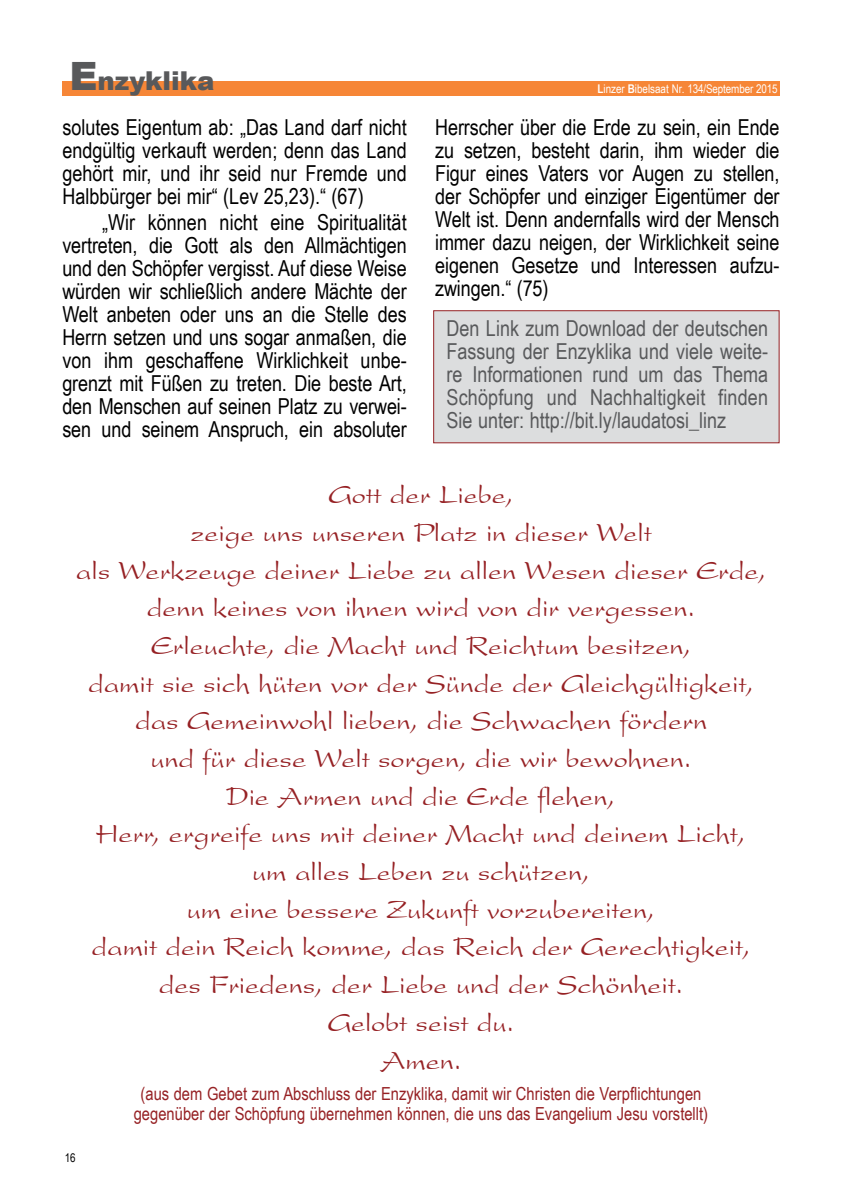
<style>
.page{position:relative;width:842px;height:1191px;background:#fff}
.page>*{position:absolute;margin:0;border:0;box-sizing:border-box;transform-origin:0 0}
.t1{font:28px/37.6px "President Plain";color:#962124;text-align:center}
.t2{font:900 26px "Arial";color:#58595b}
.t3{font:22px/23px "Arial Narrow";color:#000;text-align:justify}
.t4{font:22px/23px "Arial Narrow";color:#58595b;text-align:justify}
.t5{font:18px/20px "Arial Narrow";color:#962124;text-align:center}
.t6{font:12px "Arial Narrow";letter-spacing:-.01em;color:#fff}
.t7{font:12px "Arial Narrow";color:#000}
.s1{font-size:39px}
.s2{font-weight:700}
</style>
<div class="page">
<div style="left:433px;top:310px;width:347px;height:133px;background:#dcddde;border:1px solid #962124"></div>
<div style="left:62px;top:81px;width:718px;height:14px;background:#f68637"></div>
<p class="t2" style="left:69px;top:61px;width:147px"><span class="s1">E</span>nzyklika</p>
<p class="t3" style="left:62px;top:115px;width:346px">solutes Eigentum ab: „Das Land darf nicht endgültig verkauft werden; denn das Land gehört mir, und ihr seid nur Fremde und Halbbürger bei mir“ (Lev 25,23).“ (67)</p>
<p class="t3" style="left:62px;top:210px;width:346px;text-indent:40px">„Wir können nicht eine Spiritualität vertreten, die Gott als den Allmächtigen und den Schöpfer vergisst. Auf diese Weise würden wir schließlich andere Mächte der Welt anbeten oder uns an die Stelle des Herrn setzen und uns sogar anmaßen, die von ihm geschaffene Wirklichkeit unbe&shy;grenzt mit Füßen zu treten. Die beste Art, den Menschen auf seinen Platz zu verwei&shy;sen und seinem Anspruch, ein absoluter</p>
<p class="t6" style="left:597px;top:80px;width:182px"><span class="s2">L</span>inzer <span class="s2">B</span>ibelsaat Nr. 134/September 2015</p>
<p class="t3" style="left:435px;top:115px;width:346px">Herrscher über die Erde zu sein, ein Ende zu setzen, besteht darin, ihm wieder die Figur eines Vaters vor Augen zu stellen, der Schöpfer und einziger Eigentümer der Welt ist. Denn andernfalls wird der Mensch immer dazu neigen, der Wirklichkeit seine eigenen Gesetze und Interessen aufzu&shy;zwingen.“ (75)</p>
<p class="t4" style="left:446px;top:316px;width:323px">Den Link zum Download der deutschen Fassung der Enzyklika und viele weite&shy;re Informationen rund um das Thema Schöpfung und Nachhaltigkeit finden Sie unter: http://bit.ly/laudatosi_linz</p>
<p class="t1" style="left:76px;top:476px;width:692px">Gott der Liebe,<br>zeige uns unseren Platz in dieser Welt<br>als Werkzeuge deiner Liebe zu allen Wesen dieser Erde, denn keines von ihnen wird von dir vergessen.<br>Erleuchte, die Macht und Reichtum besitzen,<br>damit sie sich hüten vor der Sünde der Gleichgültigkeit, das Gemeinwohl lieben, die Schwachen fördern<br>und für diese Welt sorgen, die wir bewohnen.<br>Die Armen und die Erde flehen,<br>Herr, ergreife uns mit deiner Macht und deinem Licht,<br>um alles Leben zu schützen,<br>um eine bessere Zukunft vorzubereiten,<br>damit dein Reich komme, das Reich der Gerechtigkeit, des Friedens, der Liebe und der Schönheit.<br>Gelobt seist du.<br>Amen.</p>
<p class="t5" style="left:134px;top:1083px;width:576px">(aus dem Gebet zum Abschluss der Enzyklika, damit wir Christen die Verpflichtungen gegenüber der Schöpfung übernehmen können, die uns das Evangelium Jesu vorstellt)</p>
<p class="t7" style="left:65px;top:1149px;width:12px">16</p>
</div>
